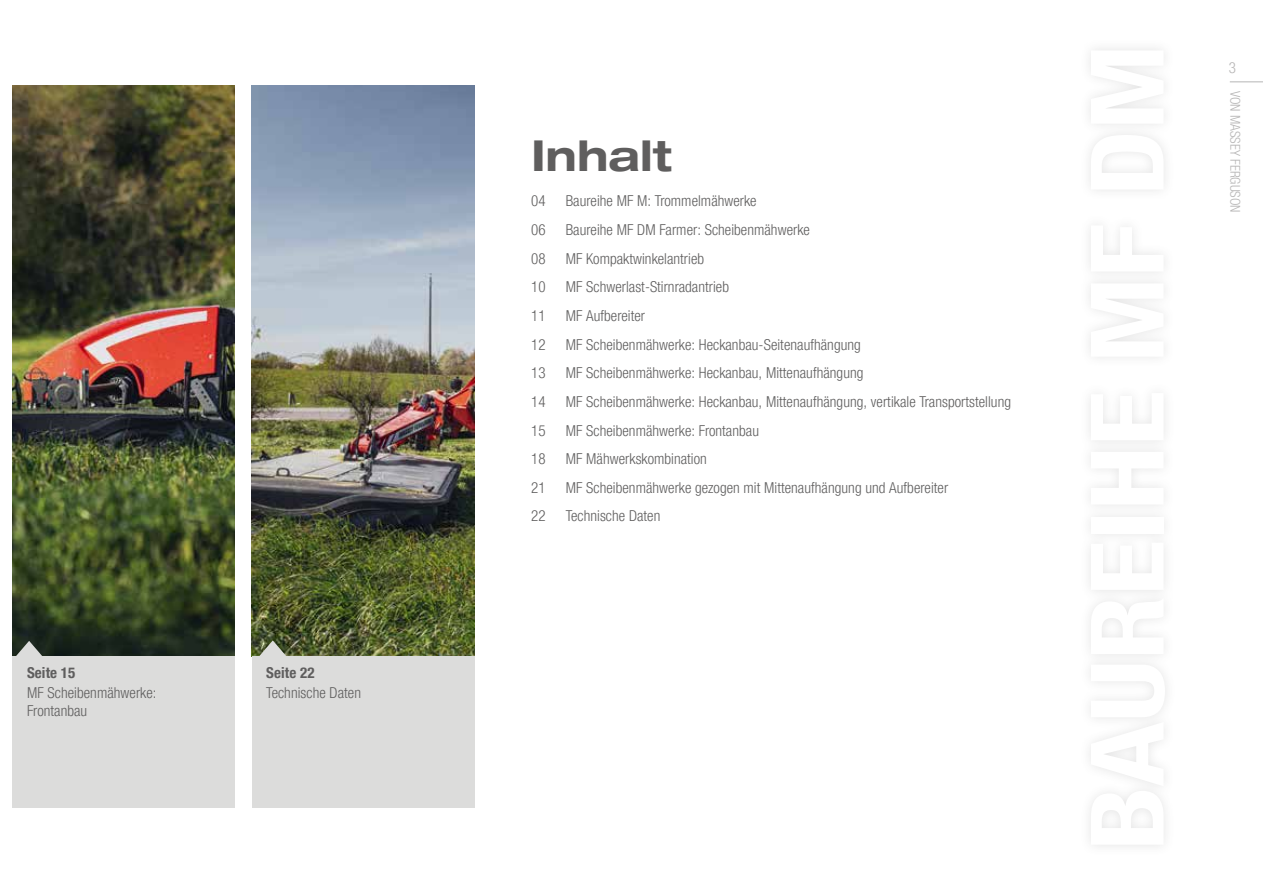
<style>
.page{position:relative;width:1263px;height:893px;background:#fff}
.page>*{position:absolute;margin:0;border:0;box-sizing:border-box;transform-origin:0 0}
.t1{font:700 condensed 101.7px "Helvetica Neue LTW1 G";color:#fff;scale:1.14 1}
.t2{font:700 expanded 42.6px "Helvetica Neue LTW1 G";color:#5f5e5e}
.t3{font:300 condensed 15px/18px "Helvetica Neue LTW1 G";letter-spacing:.005em;color:#5f5e5e}
.t4{font:700 condensed 15px "Helvetica Neue LTW1 G";letter-spacing:.005em;color:#5f5e5e}
.t5{font:300 condensed 15px "Helvetica Neue LTW1 G";color:#b6b5b5}
.t6{font:300 condensed 13.5px "Helvetica Neue LTW1 G";color:#b6b5b5}
</style>
<div class="page">
<div style="left:1079px;top:39px;width:97px;height:817px;background:#5f5e5e;opacity:.17"></div>
<img style="left:252px;top:85px;width:222px;height:572px">
<img style="left:13px;top:85px;width:222px;height:572px">
<div style="left:13px;top:657px;width:222px;height:151px;background:#dcdcdb"></div>
<div style="left:252px;top:657px;width:222px;height:151px;background:#dcdcdb"></div>
<svg style="left:15px;top:641px;width:28px;height:16px"></svg>
<svg style="left:259px;top:640px;width:28px;height:17px"></svg>
<hr style="left:1230px;top:81px;width:33px;height:1px;background:#b6b5b5">
<p class="t4" style="left:27px;top:664px;width:50px">Seite 15</p>
<p class="t3" style="left:27px;top:684px;width:131px">MF Scheibenmähwerke:<br>Frontanbau</p>
<p class="t4" style="left:266px;top:664px;width:50px">Seite 22</p>
<p class="t3" style="left:266px;top:684px;width:96px">Technische Daten</p>
<h2 class="t2" style="left:531px;top:128px;width:142px">Inhalt</h2>
<p class="t3" style="left:531px;top:192px;width:16px">04</p>
<p class="t3" style="left:566px;top:192px;width:192px">Baureihe MF M: Trommelmähwerke</p>
<p class="t3" style="left:531px;top:221px;width:16px">06</p>
<p class="t3" style="left:566px;top:221px;width:246px">Baureihe MF DM Farmer: Scheibenmähwerke</p>
<p class="t3" style="left:531px;top:250px;width:16px">08</p>
<p class="t3" style="left:566px;top:250px;width:140px">MF Kompaktwinkelantrieb</p>
<p class="t3" style="left:531px;top:278px;width:16px">10</p>
<p class="t3" style="left:566px;top:278px;width:165px">MF Schwerlast-Stirnradantrieb</p>
<p class="t3" style="left:531px;top:307px;width:16px">11</p>
<p class="t3" style="left:566px;top:307px;width:81px">MF Aufbereiter</p>
<p class="t3" style="left:531px;top:335px;width:16px">12</p>
<p class="t3" style="left:566px;top:335px;width:297px">MF Scheibenmähwerke: Heckanbau-Seitenaufhängung</p>
<p class="t3" style="left:531px;top:364px;width:16px">13</p>
<p class="t3" style="left:566px;top:364px;width:299px">MF Scheibenmähwerke: Heckanbau, Mittenaufhängung</p>
<p class="t3" style="left:531px;top:393px;width:16px">14</p>
<p class="t3" style="left:566px;top:393px;width:447px">MF Scheibenmähwerke: Heckanbau, Mittenaufhängung, vertikale Transportstellung</p>
<p class="t3" style="left:531px;top:421px;width:16px">15</p>
<p class="t3" style="left:566px;top:421px;width:195px">MF Scheibenmähwerke: Frontanbau</p>
<p class="t3" style="left:531px;top:450px;width:16px">18</p>
<p class="t3" style="left:566px;top:450px;width:143px">MF Mähwerkskombination</p>
<p class="t3" style="left:531px;top:479px;width:16px">21</p>
<p class="t3" style="left:566px;top:479px;width:384px">MF Scheibenmähwerke gezogen mit Mittenaufhängung und Aufbereiter</p>
<p class="t3" style="left:531px;top:507px;width:16px">22</p>
<p class="t3" style="left:566px;top:507px;width:96px">Technische Daten</p>
<h1 class="t1" style="left:1066px;top:850px;width:709px;rotate:-90deg">BAUREIHE MF DM</h1>
<p class="t5" style="left:1229px;top:59px;width:9px">3</p>
<p class="t6" style="left:1243px;top:91px;width:124px;rotate:90deg">VON MASSEY FERGUSON</p>
</div>
